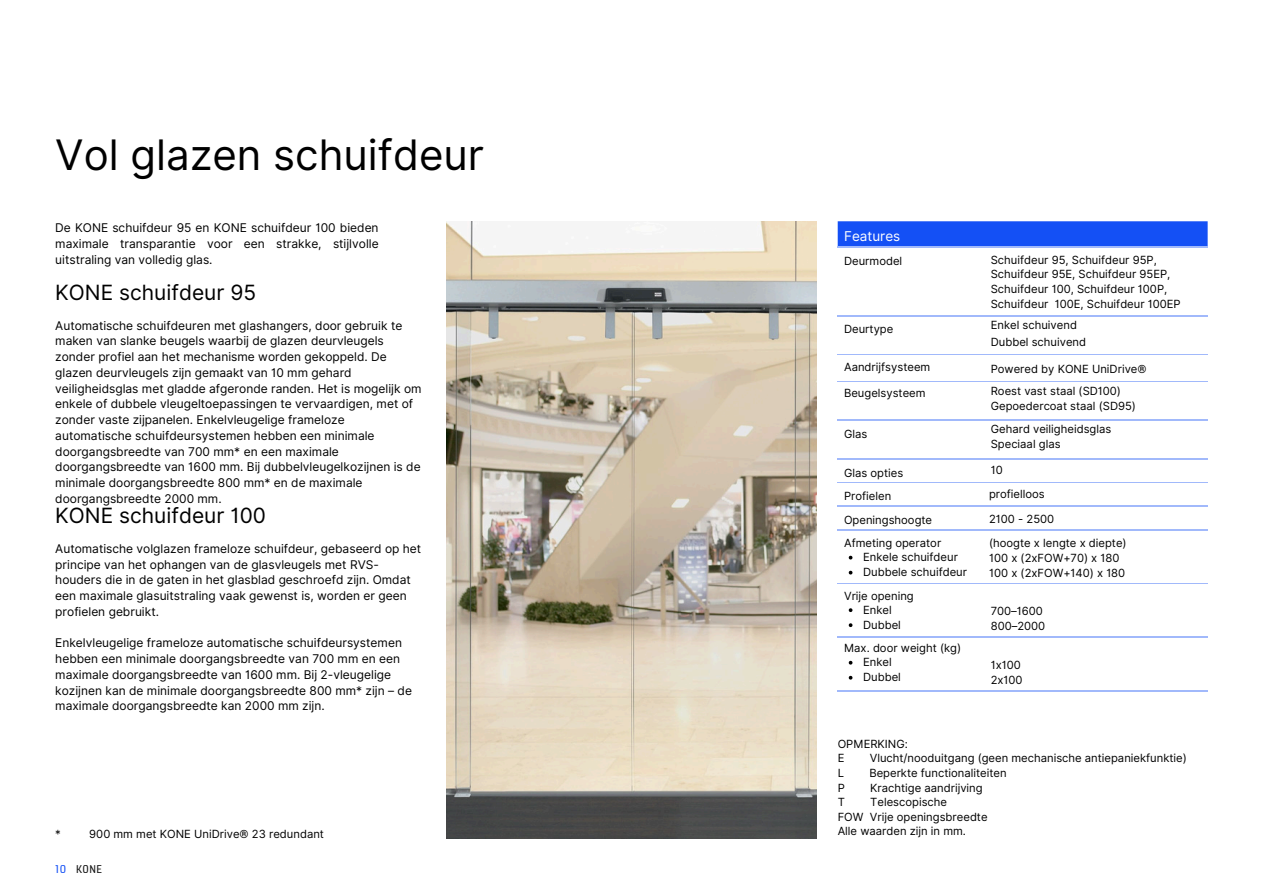
<style>
.page{position:relative;width:1263px;height:894px;background:#fff}
.page>*{position:absolute;margin:0;border:0;box-sizing:border-box;transform-origin:0 0}
.t1{font:42px "Inter";color:#000}
.t2{font:21px "Inter";color:#000}
.t3{font:13.5px "Inter";color:#fff}
.t4{font:12px/15.8px "Inter";color:#000}
.t5{font:12px "KONE Information";color:#141414}
.t6{font:12px "KONE Information";color:#1450f5}
.t7{font:11.25px/14.7px "Inter";color:#000}
</style>
<div class="page">
<svg style="left:838px;top:221px;width:370px;height:26px;background:#1c55f5"></svg>
<hr style="left:838px;top:247px;width:153px;height:1px;background:#a1b9fb">
<hr style="left:991px;top:247px;width:217px;height:1px;background:#a1b9fb">
<hr style="left:838px;top:315px;width:153px;height:1px;background:#a1b9fb">
<hr style="left:991px;top:315px;width:217px;height:1px;background:#a1b9fb">
<hr style="left:838px;top:354px;width:153px;height:1px;background:#a1b9fb">
<hr style="left:991px;top:354px;width:217px;height:1px;background:#a1b9fb">
<hr style="left:838px;top:381px;width:153px;height:1px;background:#a1b9fb">
<hr style="left:991px;top:381px;width:217px;height:1px;background:#a1b9fb">
<hr style="left:838px;top:419px;width:153px;height:1px;background:#a1b9fb">
<hr style="left:991px;top:419px;width:217px;height:1px;background:#a1b9fb">
<hr style="left:838px;top:458px;width:153px;height:1px;background:#a1b9fb">
<hr style="left:991px;top:458px;width:217px;height:1px;background:#a1b9fb">
<hr style="left:838px;top:482px;width:153px;height:1px;background:#a1b9fb">
<hr style="left:991px;top:482px;width:217px;height:1px;background:#a1b9fb">
<hr style="left:838px;top:505px;width:153px;height:1px;background:#a1b9fb">
<hr style="left:991px;top:505px;width:217px;height:1px;background:#a1b9fb">
<hr style="left:838px;top:529px;width:153px;height:1px;background:#a1b9fb">
<hr style="left:991px;top:529px;width:217px;height:1px;background:#a1b9fb">
<hr style="left:838px;top:583px;width:153px;height:1px;background:#a1b9fb">
<hr style="left:991px;top:583px;width:217px;height:1px;background:#a1b9fb">
<hr style="left:838px;top:636px;width:153px;height:1px;background:#a1b9fb">
<hr style="left:991px;top:636px;width:217px;height:1px;background:#a1b9fb">
<hr style="left:838px;top:690px;width:153px;height:1px;background:#a1b9fb">
<hr style="left:991px;top:690px;width:217px;height:1px;background:#a1b9fb">
<img style="left:446px;top:221px;width:371px;height:617px">
<svg style="left:849px;top:608px;width:3px;height:4px"></svg>
<svg style="left:849px;top:623px;width:3px;height:4px"></svg>
<p class="t1" style="left:55px;top:130px;width:430px">Vol glazen schuifdeur</p>
<h2 class="t4" style="left:55px;top:220px;width:325px;text-align:justify">De KONE schuifdeur 95 en KONE schuifdeur 100 bieden maximale transparantie voor een strakke, stijlvolle uitstraling van volledig glas.</h2>
<p class="t2" style="left:55px;top:280px;width:202px">KONE schuifdeur 95</p>
<p class="t4" style="left:55px;top:317px;width:368px">Automatische schuifdeuren met glashangers, door gebruik te maken van slanke beugels waarbij de glazen deurvleugels zonder profiel aan het mechanisme worden gekoppeld. De glazen deurvleugels zijn gemaakt van 10 mm gehard veiligheidsglas met gladde afgeronde randen. Het is mogelijk om enkele of dubbele vleugeltoepassingen te vervaardigen, met of zonder vaste zijpanelen. Enkelvleugelige frameloze automatische schuifdeursystemen hebben een minimale doorgangsbreedte van 700 mm* en een maximale doorgangsbreedte van 1600 mm. Bij dubbelvleugelkozijnen is de minimale doorgangsbreedte 800 mm* en de maximale doorgangsbreedte 2000 mm.</p>
<p class="t2" style="left:55px;top:503px;width:212px">KONE schuifdeur 100</p>
<p class="t4" style="left:55px;top:540px;width:367px">Automatische volglazen frameloze schuifdeur, gebaseerd op het principe van het ophangen van de glasvleugels met RVS&shy;houders die in de gaten in het glasblad geschroefd zijn. Omdat een maximale glasuitstraling vaak gewenst is, worden er geen profielen gebruikt.</p>
<h2 class="t4" style="left:55px;top:635px;width:358px">Enkelvleugelige frameloze automatische schuifdeursystemen hebben een minimale doorgangsbreedte van 700 mm en een maximale doorgangsbreedte van 1600 mm. Bij 2-vleugelige kozijnen kan de minimale doorgangsbreedte 800 mm* zijn – de maximale doorgangsbreedte kan 2000 mm zijn.</h2>
<p class="t7" style="left:55px;top:826px;width:7px">*</p>
<h4 class="t7" style="left:89px;top:826px;width:236px">900 mm met KONE UniDrive® 23 redundant</h4>
<p class="t6" style="left:55px;top:861px;width:12px">10</p>
<p class="t5" style="left:76px;top:861px;width:27px">KONE</p>
<p class="t3" style="left:844px;top:228px;width:58px">Features</p>
<p class="t7" style="left:844px;top:253px;width:60px">Deurmodel</p>
<h3 class="t7" style="left:844px;top:322px;width:51px">Deurtype</h3>
<p class="t7" style="left:844px;top:359px;width:88px">Aandrijfsysteem</p>
<p class="t7" style="left:844px;top:385px;width:83px">Beugelsysteem</p>
<p class="t7" style="left:844px;top:426px;width:25px">Glas</p>
<p class="t7" style="left:844px;top:465px;width:61px">Glas opties</p>
<p class="t7" style="left:844px;top:489px;width:49px">Profielen</p>
<p class="t7" style="left:844px;top:508px;width:99px;line-height:23.4px">Openingshoogte<br>Afmeting operator</p>
<p class="t7" style="left:863px;top:549px;width:96px">Enkele schuifdeur</p>
<p class="t7" style="left:863px;top:564px;width:105px">Dubbele schuifdeur</p>
<p class="t7" style="left:844px;top:588px;width:71px">Vrije opening</p>
<p class="t7" style="left:863px;top:602px;width:30px">Enkel</p>
<p class="t7" style="left:863px;top:617px;width:39px">Dubbel</p>
<p class="t7" style="left:844px;top:640px;width:119px">Max. door weight (kg)</p>
<p class="t7" style="left:863px;top:654px;width:30px">Enkel</p>
<p class="t7" style="left:863px;top:669px;width:39px">Dubbel</p>
<p class="t7" style="left:991px;top:252px;width:191px">Schuifdeur 95, Schuifdeur 95P, Schuifdeur 95E, Schuifdeur 95EP, Schuifdeur 100, Schuifdeur 100P, Schuifdeur 100E, Schuifdeur 100EP</p>
<p class="t7" style="left:991px;top:317px;width:88px">Enkel schuivend</p>
<p class="t7" style="left:991px;top:334px;width:97px">Dubbel schuivend</p>
<p class="t7" style="left:991px;top:361px;width:157px">Powered by KONE UniDrive®</p>
<p class="t7" style="left:991px;top:383px;width:132px">Roest vast staal (SD100)</p>
<p class="t7" style="left:991px;top:398px;width:147px">Gepoedercoat staal (SD95)</p>
<p class="t7" style="left:991px;top:421px;width:122px">Gehard veiligheidsglas</p>
<p class="t7" style="left:991px;top:436px;width:71px">Speciaal glas</p>
<p class="t7" style="left:991px;top:462px;width:14px">10</p>
<p class="t7" style="left:989px;top:486px;width:57px">profielloos</p>
<p class="t7" style="left:989px;top:511px;width:67px">2100 - 2500</p>
<p class="t7" style="left:989px;top:535px;width:139px">(hoogte x lengte x diepte)</p>
<p class="t7" style="left:989px;top:550px;width:132px">100 x (2xFOW+70) x 180</p>
<p class="t7" style="left:989px;top:565px;width:138px">100 x (2xFOW+140) x 180</p>
<p class="t7" style="left:991px;top:603px;width:56px">700–1600<br>800–2000</p>
<p class="t7" style="left:991px;top:657px;width:33px">1x100<br>2x100</p>
<p class="t7" style="left:838px;top:736px;width:72px">OPMERKING:</p>
<p class="t7" style="left:838px;top:750px;width:8px">E</p>
<p class="t7" style="left:870px;top:750px;width:319px">Vlucht/nooduitgang (geen mechanische antiepaniekfunktie)</p>
<p class="t7" style="left:838px;top:765px;width:8px">L</p>
<p class="t7" style="left:869px;top:765px;width:139px">Beperkte functionaliteiten</p>
<p class="t7" style="left:838px;top:779px;width:9px">P</p>
<p class="t7" style="left:870px;top:779px;width:114px">Krachtige aandrijving</p>
<p class="t7" style="left:838px;top:794px;width:9px">T</p>
<p class="t7" style="left:870px;top:794px;width:78px">Telescopische</p>
<p class="t7" style="left:838px;top:809px;width:27px">FOW</p>
<p class="t7" style="left:838px;top:809px;width:151px;text-indent:32px">Vrije openingsbreedte<br>Alle waarden zijn in mm.</p>
</div>
